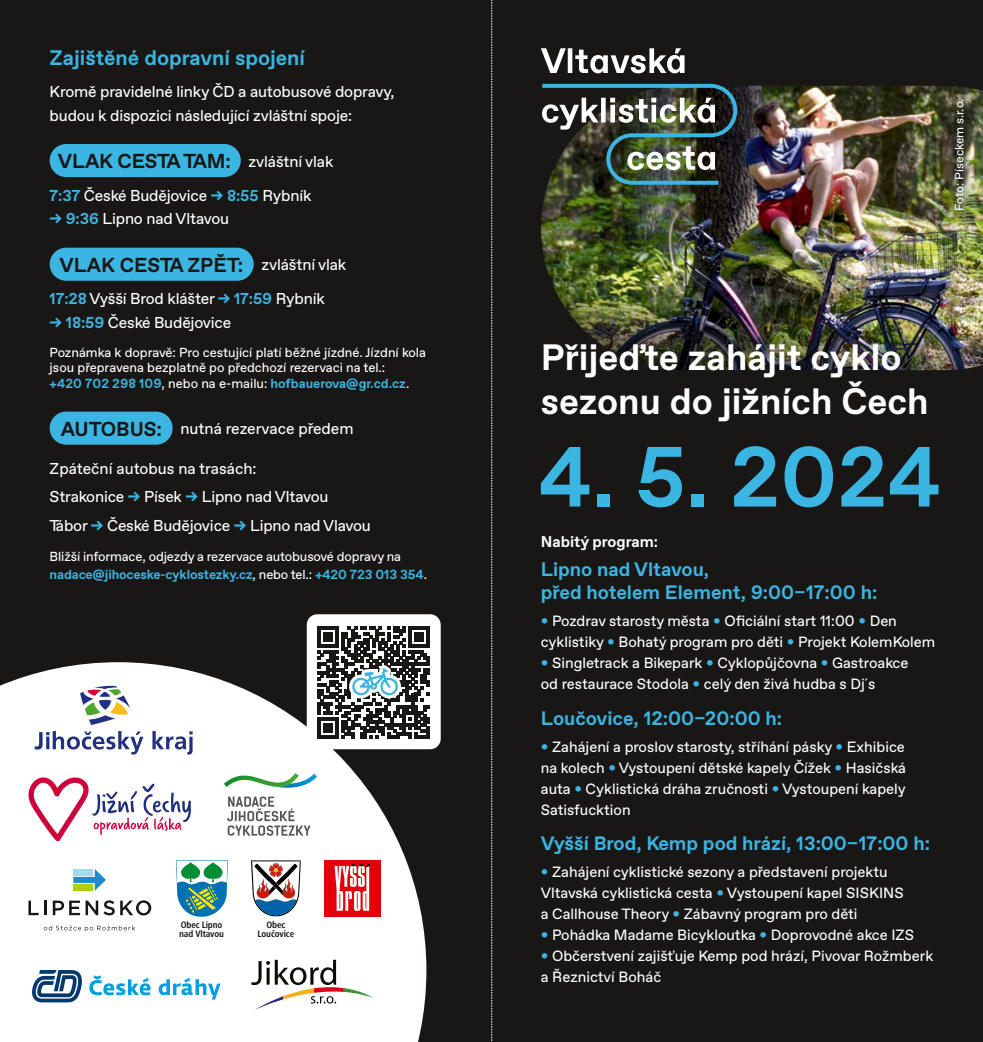
<style>
.page{position:relative;width:983px;height:1042px;background:#fff}
.page>*{position:absolute;margin:0;border:0;box-sizing:border-box;transform-origin:0 0}
.t1{font:700 85.05px "Favorit";color:#3bb5e2}
.t2{font:700 36.57px/43.9px "Favorit";color:#fff}
.t3{font:700 21px "Favorit";color:#3bb5e2}
.t4{font:700 20.12px "Favorit";color:#181716}
.t5{font:700 19.43px/23.3px "Favorit";color:#3bb5e2}
.t6{font:15.75px/34.1px "Favorit";letter-spacing:-.01em;color:#fff}
.t7{font:700 15.58px "Favorit";color:#fff}
.t8{font:14.88px/21px "Favorit";color:#fff}
.t9{font:13.12px/15.8px "Favorit";letter-spacing:-.01em;color:#fff}
.t10{font:12.25px "Favorit";color:#fff}
.t11{font:700 condensed 9.62px/9.6px "Frutiger Next Pro";letter-spacing:-.01em;color:#181716}
.s1{font-weight:700;color:#3bb5e2}
.s2{color:#3bb5e2}
</style>
<div class="page">
<div style="left:0;top:0;width:982px;height:1042px;background:#181716"></div>
<svg style="left:0;top:662px;width:426px;height:380px;background:#e6e6e6"></svg>
<div style="left:50px;top:144px;width:191px;height:33px;background:#3bb5e2;border-radius:17px"></div>
<div style="left:50px;top:248px;width:203px;height:33px;background:#3bb5e2;border-radius:17px"></div>
<div style="left:50px;top:412px;width:122px;height:33px;background:#3bb5e2;border-radius:17px"></div>
<div style="left:307px;top:614px;width:133px;height:135px;background:#fff;border-radius:11px"></div>
<svg style="left:317px;top:626px;width:112px;height:112px"></svg>
<img style="left:541px;top:86px;width:441px;height:284px">
<img style="left:541px;top:48px;width:196px;height:137px">
<svg style="left:80px;top:685px;width:50px;height:40px;background:#c4c6c2"></svg>
<svg style="left:152px;top:731px;width:40px;height:23px"></svg>
<svg style="left:35px;top:731px;width:108px;height:23px;background:#b8bed6"></svg>
<svg style="left:28px;top:777px;width:163px;height:64px;background:#ead1dd"></svg>
<svg style="left:224px;top:771px;width:93px;height:19px;background:#c3e3d3"></svg>
<svg style="left:227px;top:796px;width:83px;height:40px;background:#cfcfcf"></svg>
<svg style="left:73px;top:869px;width:33px;height:22px"></svg>
<svg style="left:28px;top:900px;width:18px;height:15px"></svg>
<svg style="left:53px;top:900px;width:98px;height:15px"></svg>
<svg style="left:44px;top:925px;width:91px;height:6px"></svg>
<svg style="left:32px;top:970px;width:50px;height:32px;background:#6989ac"></svg>
<svg style="left:89px;top:975px;width:61px;height:20px"></svg>
<svg style="left:159px;top:978px;width:61px;height:21px"></svg>
<svg style="left:251px;top:960px;width:85px;height:25px;background:#bab9b8"></svg>
<svg style="left:253px;top:981px;width:30px;height:29px"></svg>
<svg style="left:283px;top:981px;width:31px;height:29px"></svg>
<svg style="left:314px;top:981px;width:29px;height:29px"></svg>
<svg style="left:343px;top:980px;width:30px;height:30px"></svg>
<div style="left:324px;top:860px;width:56px;height:56px;background:#e3000b"></div>
<svg style="left:334px;top:864px;width:37px;height:47px"></svg>
<svg style="left:176px;top:860px;width:52px;height:57px;background:#6fb1a9"></svg>
<svg style="left:251px;top:860px;width:49px;height:56px;background:#a09aa2"></svg>
<div style="left:943px;top:89px;width:31px;height:132px;background:#181716;opacity:.75"></div>
<svg style="left:491px;top:0;width:1px;height:1041px"></svg>
<h3 class="t3" style="left:50px;top:44px;width:257px">Zajištěné dopravní spojení</h3>
<p class="t6" style="left:50px;top:79px;width:346px;line-height:23.6px">Kromě pravidelné linky ČD a autobusové dopravy, budou k dispozici následující zvláštní spoje:</p>
<h3 class="t4" style="left:58px;top:147px;width:174px">VLAK CESTA TAM:</h3>
<p class="t6" style="left:50px;top:144px;width:285px;text-indent:199px">zvláštní vlak<br><span class="s1">7:37</span> České Budějovice <span class="s1">→ 8:55</span> Rybník</p>
<p class="t6" style="left:50px;top:201px;width:181px"><span class="s1">→ 9:36</span> Lipno nad Vltavou</p>
<h3 class="t4" style="left:59px;top:251px;width:185px">VLAK CESTA ZPĚT:</h3>
<p class="t6" style="left:50px;top:247px;width:298px;text-indent:212px">zvláštní vlak<br><span class="s1">17:28</span> Vyšší Brod klášter <span class="s1">→ 17:59</span> Rybník</p>
<p class="t6" style="left:50px;top:305px;width:183px"><span class="s1">→ 18:59</span> České Budějovice</p>
<p class="t9" style="left:50px;top:344px;width:377px">Poznámka k dopravě: Pro cestující platí běžné jízdné. Jízdní kola jsou přepravena bezplatně po předchozí rezervaci na tel.:<br><span class="s1">+420 702 298 109</span>, nebo na e-mailu: <span class="s1">hofbauerova@gr.cd.cz</span>.</p>
<h3 class="t4" style="left:61px;top:415px;width:103px">AUTOBUS:</h3>
<p class="t6" style="left:180px;top:411px;width:174px">nutná rezervace předem</p>
<p class="t6" style="left:50px;top:454px;width:323px;line-height:28.5px">Zpáteční autobus na trasách:<br>Strakonice <span class="s1">→</span> Písek <span class="s1">→</span> Lipno nad Vltavou<br>Tábor <span class="s1">→</span> České Budějovice <span class="s1">→</span> Lipno nad Vlavou</p>
<p class="t9" style="left:50px;top:548px;width:379px;line-height:17.5px">Bližší informace, odjezdy a rezervace autobusové dopravy na <span class="s1">nadace@jihoceske-cyklostezky.cz</span>, nebo tel.: <span class="s1">+420 723 013 354</span>.</p>
<p class="t11" style="left:179px;top:919px;width:46px">Obec Lipno nad Vltavou</p>
<p class="t11" style="left:257px;top:919px;width:38px;text-align:center">Obec<br>Loučovice</p>
<p class="t10" style="left:950px;top:211px;width:114px;rotate:-90deg">Foto: Píseckem s.r.o.</p>
<h2 class="t2" style="left:540px;top:335px;width:389px">Přijeďte zahájit cyklo sezonu do jižních Čech</h2>
<h1 class="t1" style="left:538px;top:420px;width:404px">4. 5. 2024</h1>
<p class="t7" style="left:540px;top:531px;width:119px">Nabitý program:</p>
<h3 class="t5" style="left:540px;top:557px;width:338px">Lipno nad Vltavou,<br>před hotelem Element, 9:00–17:00 h:</h3>
<p class="t8" style="left:540px;top:610px;width:396px"><span class="s2">•</span> Pozdrav starosty města <span class="s2">•</span> Oficiální start 11:00 <span class="s2">•</span> Den cyklistiky <span class="s2">•</span> Bohatý program pro děti <span class="s2">•</span> Projekt KolemKolem</p>
<p class="t8" style="left:540px;top:652px;width:369px"><span class="s2">•</span> Singletrack a Bikepark <span class="s2">•</span> Cyklopůjčovna <span class="s2">•</span> Gastroakce od restaurace Stodola <span class="s2">•</span> celý den živá hudba s Dj´s</p>
<h3 class="t5" style="left:540px;top:706px;width:243px">Loučovice, 12:00–20:00 h:</h3>
<p class="t8" style="left:540px;top:736px;width:366px;text-align:justify"><span class="s2">•</span> Zahájení a proslov starosty, stříhání pásky <span class="s2">•</span> Exhibice na kolech <span class="s2">•</span> Vystoupení dětské kapely Čížek <span class="s2">•</span> Hasičská auta <span class="s2">•</span> Cyklistická dráha zručnosti <span class="s2">•</span> Vystoupení kapely Satisfucktion</p>
<h3 class="t5" style="left:540px;top:831px;width:390px">Vyšší Brod, Kemp pod hrází, 13:00–17:00 h:</h3>
<p class="t8" style="left:540px;top:861px;width:364px"><span class="s2">•</span> Zahájení cyklistické sezony a představení projektu<br>Vltavská cyklistická cesta <span class="s2">•</span> Vystoupení kapel SISKINS a Callhouse Theory <span class="s2">•</span> Zábavný program pro děti</p>
<p class="t8" style="left:540px;top:924px;width:374px"><span class="s2">•</span> Pohádka Madame Bicykloutka <span class="s2">•</span> Doprovodné akce IZS</p>
<p class="t8" style="left:540px;top:945px;width:394px"><span class="s2">•</span> Občerstvení zajišťuje Kemp pod hrází, Pivovar Rožmberk a Řeznictví Boháč</p>
</div>
